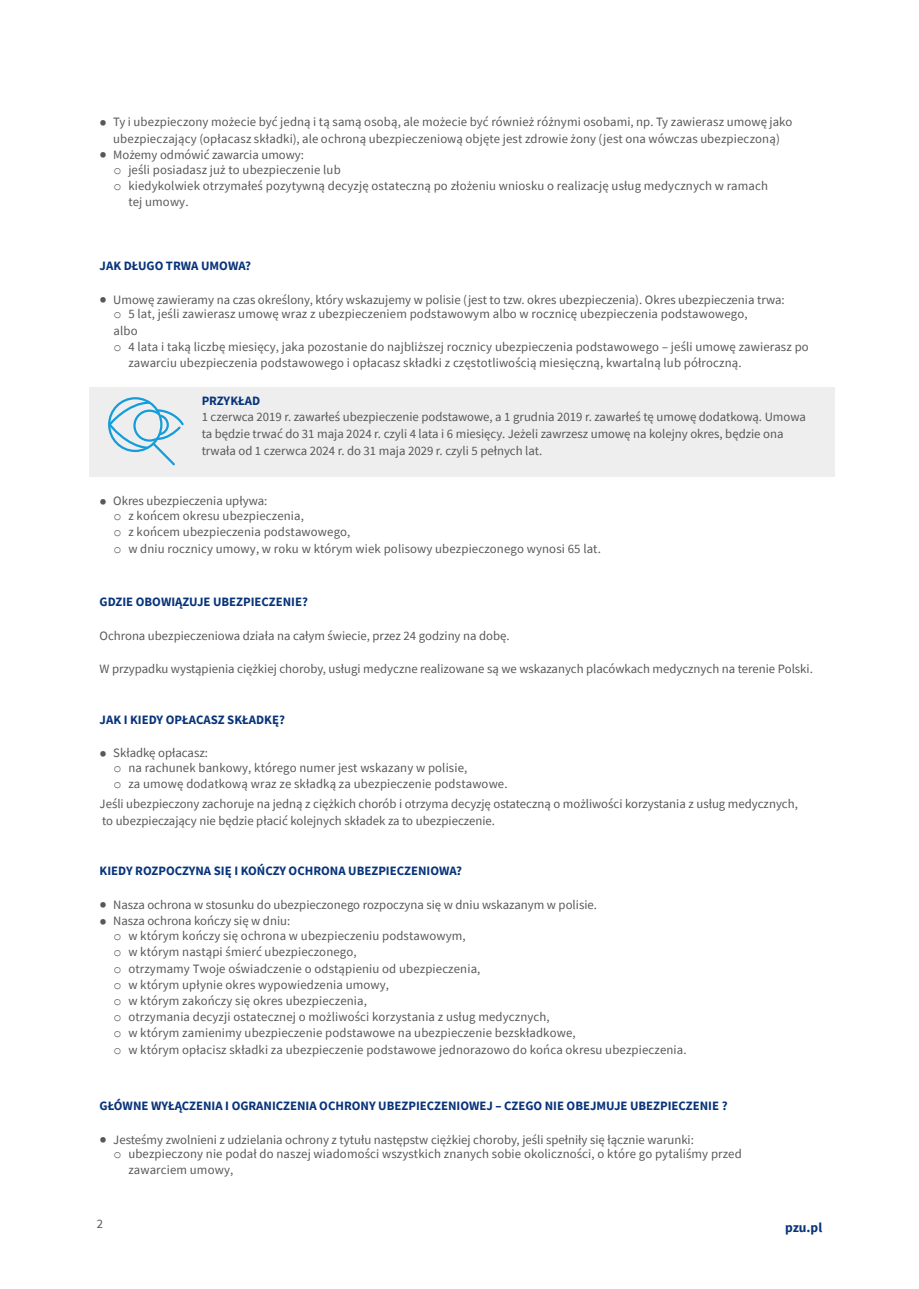
<style>
.page{position:relative;width:919px;height:1289px;background:#fff}
.page>*{position:absolute;margin:0;border:0;box-sizing:border-box;transform-origin:0 0}
.t1{font:700 13.5px "Source Sans Pro";color:#08347b}
.pusta{font:12.75px/16.2px "Source Sans Pro";letter-spacing:.01em;color:#57585a}
._1_Treść_normal_I_st{font:12.75px/16.8px "Source Sans Pro";color:#57585a;text-align:center}
.KP_nagłówek_treści{font:700 12.75px "Source Sans Pro";color:#08347b}
._2_stopień{font:12.75px "Source Sans Pro";color:#57585a}
._5_III_st_pod_2_cyfr{font:700 12.75px "Source Sans Pro";color:#08347b}
.s1{font-size:24px}
.s2{font-family:"Courier New";font-size:13.5px}
</style>
<div class="page">
<div style="left:89px;top:387px;width:746px;height:89px;background:#eeeeef"></div>
<svg style="left:108px;top:400px;width:76px;height:65px"></svg>
<p class="_1_Treść_normal_I_st" style="left:99px;top:114px;width:694px"><span class="s1">•</span> Ty i ubezpieczony możecie być jedną i tą samą osobą, ale możecie być również różnymi osobami, np. Ty zawierasz umowę jako ubezpieczający (opłacasz składki), ale ochroną ubezpieczeniową objęte jest zdrowie żony (jest ona wówczas ubezpieczoną)</p>
<p class="_1_Treść_normal_I_st" style="left:99px;top:146px;width:206px"><span class="s1">•</span> Możemy odmówić zawarcia umowy:</p>
<p class="pusta" style="left:114px;top:161px;width:229px"><span class="s2">o</span> jeśli posiadasz już to ubezpieczenie lub</p>
<p class="pusta" style="left:128px;top:178px;width:641px;text-indent:-15px"><span class="s2">o</span> kiedykolwiek otrzymałeś pozytywną decyzję ostateczną po złożeniu wniosku o realizację usług medycznych w ramach tej umowy.</p>
<p class="KP_nagłówek_treści" style="left:99px;top:257px;width:153px">JAK DŁUGO TRWA UMOWA?</p>
<p class="_2_stopień" style="left:99px;top:291px;width:686px"><span class="s1">•</span> Umowę zawieramy na czas określony, który wskazujemy w polisie (jest to tzw. okres ubezpieczenia). Okres ubezpieczenia trwa:</p>
<p class="pusta" style="left:114px;top:306px;width:635px"><span class="s2">o</span> 5 lat, jeśli zawierasz umowę wraz z ubezpieczeniem podstawowym albo w rocznicę ubezpieczenia podstawowego,</p>
<p class="pusta" style="left:114px;top:322px;width:26px">albo</p>
<p class="pusta" style="left:128px;top:338px;width:682px;text-indent:-15px"><span class="s2">o</span> 4 lata i taką liczbę miesięcy, jaka pozostanie do najbliższej rocznicy ubezpieczenia podstawowego – jeśli umowę zawierasz po zawarciu ubezpieczenia podstawowego i opłacasz składki z częstotliwością miesięczną, kwartalną lub półroczną.</p>
<p class="_5_III_st_pod_2_cyfr" style="left:202px;top:391px;width:60px">PRZYKŁAD</p>
<p class="_1_Treść_normal_I_st" style="left:202px;top:408px;width:605px;text-align:left">1 czerwca 2019 r. zawarłeś ubezpieczenie podstawowe, a 1 grudnia 2019 r. zawarłeś tę umowę dodatkową. Umowa ta będzie trwać do 31 maja 2024 r. czyli 4 lata i 6 miesięcy. Jeżeli zawrzesz umowę na kolejny okres, będzie ona trwała od 1 czerwca 2024 r. do 31 maja 2029 r. czyli 5 pełnych lat.</p>
<p class="_2_stopień" style="left:99px;top:493px;width:169px"><span class="s1">•</span> Okres ubezpieczenia upływa:</p>
<p class="pusta" style="left:114px;top:507px;width:192px"><span class="s2">o</span> z końcem okresu ubezpieczenia,</p>
<p class="pusta" style="left:114px;top:524px;width:238px"><span class="s2">o</span> z końcem ubezpieczenia podstawowego,</p>
<p class="pusta" style="left:114px;top:540px;width:489px"><span class="s2">o</span> w dniu rocznicy umowy, w roku w którym wiek polisowy ubezpieczonego wynosi 65 lat.</p>
<p class="KP_nagłówek_treści" style="left:99px;top:593px;width:210px">GDZIE OBOWIĄZUJE UBEZPIECZENIE?</p>
<p class="_1_Treść_normal_I_st" style="left:99px;top:627px;width:411px">Ochrona ubezpieczeniowa działa na całym świecie, przez 24 godziny na dobę.</p>
<p class="_1_Treść_normal_I_st" style="left:99px;top:660px;width:714px">W przypadku wystąpienia ciężkiej choroby, usługi medyczne realizowane są we wskazanych placówkach medycznych na terenie Polski.</p>
<p class="KP_nagłówek_treści" style="left:99px;top:711px;width:187px">JAK I KIEDY OPŁACASZ SKŁADKĘ?</p>
<p class="_1_Treść_normal_I_st" style="left:99px;top:744px;width:110px"><span class="s1">•</span> Składkę opłacasz:</p>
<p class="pusta" style="left:114px;top:759px;width:355px"><span class="s2">o</span> na rachunek bankowy, którego numer jest wskazany w polisie,</p>
<p class="pusta" style="left:114px;top:776px;width:395px"><span class="s2">o</span> za umowę dodatkową wraz ze składką za ubezpieczenie podstawowe.</p>
<p class="_1_Treść_normal_I_st" style="left:99px;top:795px;width:699px">Jeśli ubezpieczony zachoruje na jedną z ciężkich chorób i otrzyma decyzję ostateczną o możliwości korzystania z usług medycznych,</p>
<p class="_1_Treść_normal_I_st" style="left:102px;top:812px;width:394px">to ubezpieczający nie będzie płacić kolejnych składek za to ubezpieczenie.</p>
<p class="KP_nagłówek_treści" style="left:99px;top:862px;width:364px">KIEDY ROZPOCZYNA SIĘ I KOŃCZY OCHRONA UBEZPIECZENIOWA?</p>
<p class="_1_Treść_normal_I_st" style="left:99px;top:896px;width:499px"><span class="s1">•</span> Nasza ochrona w stosunku do ubezpieczonego rozpoczyna się w dniu wskazanym w polisie.</p>
<p class="_1_Treść_normal_I_st" style="left:99px;top:912px;width:192px"><span class="s1">•</span> Nasza ochrona kończy się w dniu:</p>
<p class="pusta" style="left:114px;top:927px;width:353px"><span class="s2">o</span> w którym kończy się ochrona w ubezpieczeniu podstawowym,</p>
<p class="pusta" style="left:114px;top:944px;width:244px"><span class="s2">o</span> w którym nastąpi śmierć ubezpieczonego,</p>
<p class="pusta" style="left:114px;top:960px;width:368px"><span class="s2">o</span> otrzymamy Twoje oświadczenie o odstąpieniu od ubezpieczenia,</p>
<p class="pusta" style="left:114px;top:976px;width:277px"><span class="s2">o</span> w którym upłynie okres wypowiedzenia umowy,</p>
<p class="pusta" style="left:114px;top:992px;width:255px"><span class="s2">o</span> w którym zakończy się okres ubezpieczenia,</p>
<p class="pusta" style="left:114px;top:1008px;width:437px"><span class="s2">o</span> otrzymania decyzji ostatecznej o możliwości korzystania z usług medycznych,</p>
<p class="pusta" style="left:114px;top:1025px;width:463px"><span class="s2">o</span> w którym zamienimy ubezpieczenie podstawowe na ubezpieczenie bezskładkowe,</p>
<p class="pusta" style="left:114px;top:1041px;width:574px"><span class="s2">o</span> w którym opłacisz składki za ubezpieczenie podstawowe jednorazowo do końca okresu ubezpieczenia.</p>
<p class="KP_nagłówek_treści" style="left:99px;top:1097px;width:629px">GŁÓWNE WYŁĄCZENIA I OGRANICZENIA OCHRONY UBEZPIECZENIOWEJ – CZEGO NIE OBEJMUJE UBEZPIECZENIE ?</p>
<p class="_1_Treść_normal_I_st" style="left:99px;top:1131px;width:596px"><span class="s1">•</span> Jesteśmy zwolnieni z udzielania ochrony z tytułu następstw ciężkiej choroby, jeśli spełniły się łącznie warunki:</p>
<p class="pusta" style="left:128px;top:1145px;width:615px;text-indent:-15px"><span class="s2">o</span> ubezpieczony nie podał do naszej wiadomości wszystkich znanych sobie okoliczności, o które go pytaliśmy przed zawarciem umowy,</p>
<p class="_1_Treść_normal_I_st" style="left:97px;top:1215px;width:8px">2</p>
<p class="t1" style="left:785px;top:1217px;width:38px">pzu.pl</p>
</div>
